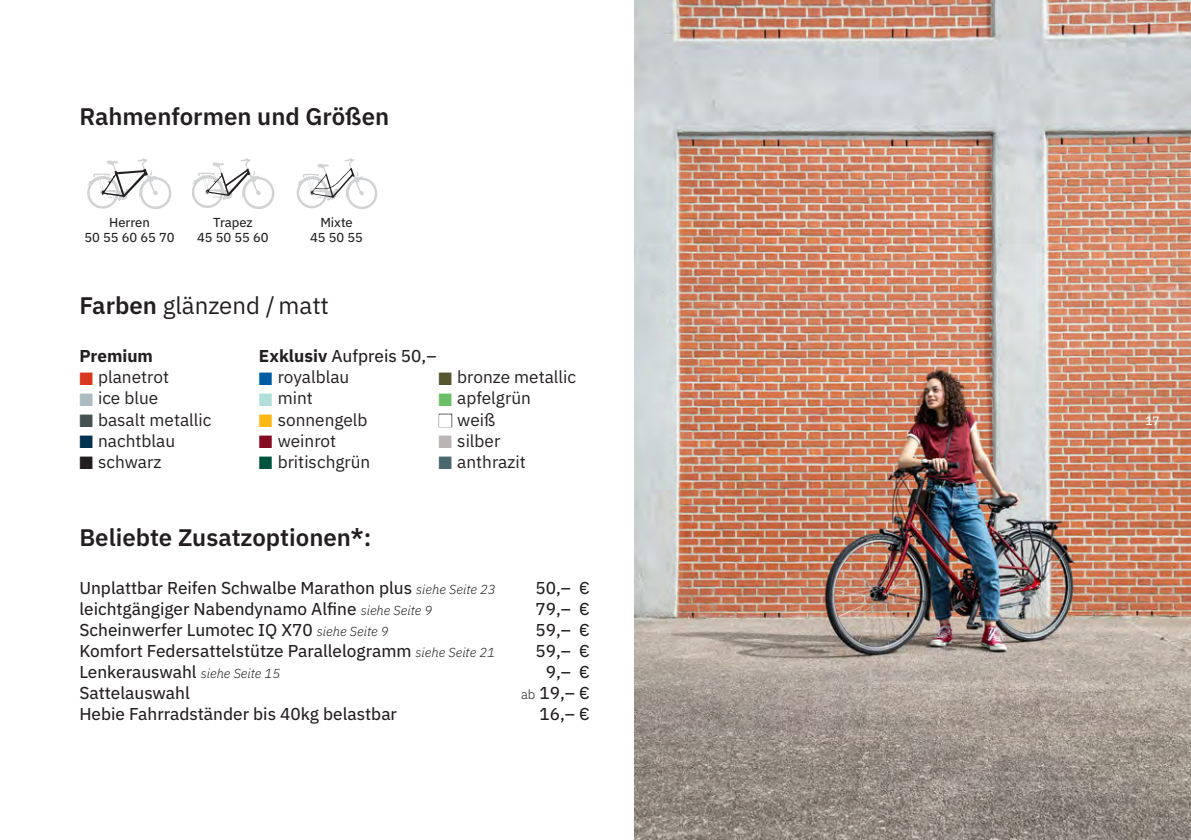
<style>
.page{position:relative;width:1191px;height:840px;background:#fff}
.page>*{position:absolute;margin:0;border:0;box-sizing:border-box;transform-origin:0 0}
.t1{font:600 24px "IBM Plex Sans";color:#231f20}
.t2{font:24px "IBM Plex Sans";color:#231f20}
.t3{font:17.2px "IBM Plex Sans Text";color:#231f20}
.t4{font:17.2px "IBM Plex Sans";color:#231f20}
.t5{font:700 17.2px "IBM Plex Sans";color:#231f20}
.t6{font:13px/15.6px "IBM Plex Sans Text";color:#231f20;text-align:center}
.t7{font:12px "IBM Plex Sans Text";color:#fff}
.s1{font-weight:600}
.s2{color:#d8381e}
.s3{color:#acbac2}
.s4{color:#435151}
.s5{color:#00314f}
.s6{font-family:"IBM Plex Sans";font-weight:700}
.s7{color:#015ca3}
.s8{color:#afdedb}
.s9{color:#fcb814}
.s10{color:#850b22}
.s11{color:#01533d}
.s12{color:#57572f}
.s13{color:#6bc067}
.s14{color:#bab5b4}
.s15{color:#49676f}
.s16{font-family:"IBM Plex Sans";font-weight:300;font-style:italic;font-size:13px}
.s17{font-family:"IBM Plex Sans";font-weight:300;font-size:13px}
</style>
<div class="page">
<img style="left:634px;top:0;width:557px;height:839px">
<svg style="left:296px;top:158px;width:81px;height:51px"></svg>
<h1 class="t1" style="left:79px;top:98px;width:311px">Rahmenformen und Größen</h1>
<p class="t6" style="left:84px;top:213px;width:92px">Herren<br>50 55 60 65 70</p>
<p class="t6" style="left:197px;top:213px;width:73px">Trapez<br>45 50 55 60</p>
<p class="t6" style="left:310px;top:213px;width:54px">Mixte<br>45 50 55</p>
<h1 class="t2" style="left:79px;top:287px;width:251px"><span class="s1">Farben</span> glänzend / matt</h1>
<p class="t5" style="left:79px;top:342px;width:75px">Premium</p>
<p class="t4" style="left:79px;top:364px;width:91px"><span class="s2">■</span> planetrot</p>
<p class="t4" style="left:79px;top:385px;width:80px"><span class="s3">■</span> ice blue</p>
<p class="t4" style="left:79px;top:406px;width:134px"><span class="s4">■</span> basalt metallic</p>
<p class="t4" style="left:79px;top:427px;width:97px"><span class="s5">■</span> nachtblau</p>
<p class="t4" style="left:79px;top:448px;width:83px">■ schwarz</p>
<p class="t3" style="left:259px;top:343px;width:179px"><span class="s6">Exklusiv</span> Aufpreis 50,–</p>
<p class="t4" style="left:259px;top:364px;width:92px"><span class="s7">■</span> royalblau</p>
<p class="t4" style="left:259px;top:385px;width:55px"><span class="s8">■</span> mint</p>
<p class="t4" style="left:259px;top:406px;width:110px"><span class="s9">■</span> sonnengelb</p>
<p class="t4" style="left:259px;top:427px;width:79px"><span class="s10">■</span> weinrot</p>
<p class="t4" style="left:259px;top:448px;width:113px"><span class="s11">■</span> britischgrün</p>
<p class="t4" style="left:438px;top:364px;width:139px"><span class="s12">■</span> bronze metallic</p>
<p class="t4" style="left:438px;top:385px;width:94px"><span class="s13">■</span> apfelgrün</p>
<p class="t4" style="left:438px;top:406px;width:58px">■ weiß</p>
<p class="t4" style="left:438px;top:427px;width:63px"><span class="s14">■</span> silber</p>
<p class="t4" style="left:438px;top:448px;width:89px"><span class="s15">■</span> anthrazit</p>
<h1 class="t1" style="left:79px;top:518px;width:294px">Beliebte Zusatzoptionen*:</h1>
<p class="t3" style="left:79px;top:574px;width:418px">Unplattbar Reifen Schwalbe Marathon plus <span class="s16">siehe Seite 23</span></p>
<p class="t3" style="left:535px;top:574px;width:56px">50,– €</p>
<p class="t3" style="left:79px;top:595px;width:354px">leichtgängiger Nabendynamo Alfine <span class="s16">siehe Seite 9</span></p>
<p class="t3" style="left:535px;top:595px;width:56px">79,– €</p>
<p class="t3" style="left:79px;top:616px;width:311px">Scheinwerfer Lumotec IQ X70 <span class="s16">siehe Seite 9</span></p>
<p class="t3" style="left:535px;top:616px;width:56px">59,– €</p>
<p class="t3" style="left:79px;top:637px;width:417px">Komfort Federsattelstütze Parallelogramm <span class="s16">siehe Seite 21</span></p>
<p class="t3" style="left:535px;top:637px;width:56px">59,– €</p>
<p class="t3" style="left:79px;top:658px;width:202px">Lenkerauswahl <span class="s16">siehe Seite 15</span></p>
<p class="t3" style="left:546px;top:658px;width:46px">9,– €</p>
<p class="t3" style="left:79px;top:679px;width:112px">Sattelauswahl</p>
<p class="t3" style="left:521px;top:679px;width:70px"><span class="s17">ab</span> 19,– €</p>
<p class="t3" style="left:79px;top:700px;width:319px">Hebie Fahrradständer bis 40kg belastbar</p>
<p class="t3" style="left:539px;top:700px;width:52px">16,– €</p>
<p class="t7" style="left:1145px;top:411px;width:16px">17</p>
</div>
